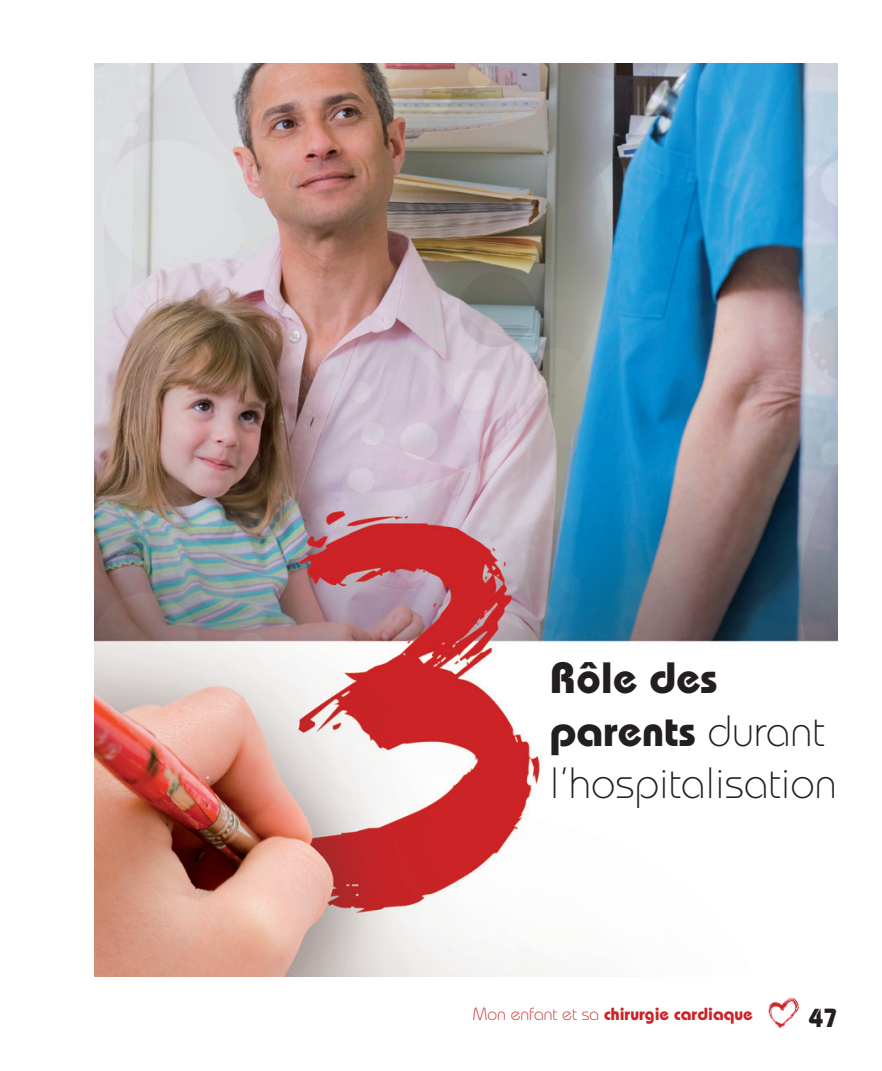
<style>
.page{position:relative;width:882px;height:1071px;background:#fff}
.page>*{position:absolute;margin:0;border:0;box-sizing:border-box;transform-origin:0 0}
.Sections{font:300 43.75px/52.5px "Bauhaus";color:#231f20}
.t1{font:700 26.25px "Bauhaus";color:#231f20}
.t2{font:700 17.5px "Bauhaus";color:#cb2326}
.s1{font-weight:700}
.s2{font-weight:300}
</style>
<div class="page">
<svg style="left:768px;top:998px;width:31px;height:31px"></svg>
<img style="left:94px;top:63px;width:744px;height:913px">
<p class="Sections" style="left:550px;top:651px;width:288px"><span class="s1">Rôle des parents</span> durant l’hospitalisation</p>
<p class="t2" style="left:473px;top:1003px;width:282px"><span class="s2">Mon enfant et sa</span> chirurgie cardiaque</p>
<p class="t1" style="left:809px;top:1002px;width:31px">47</p>
</div>
